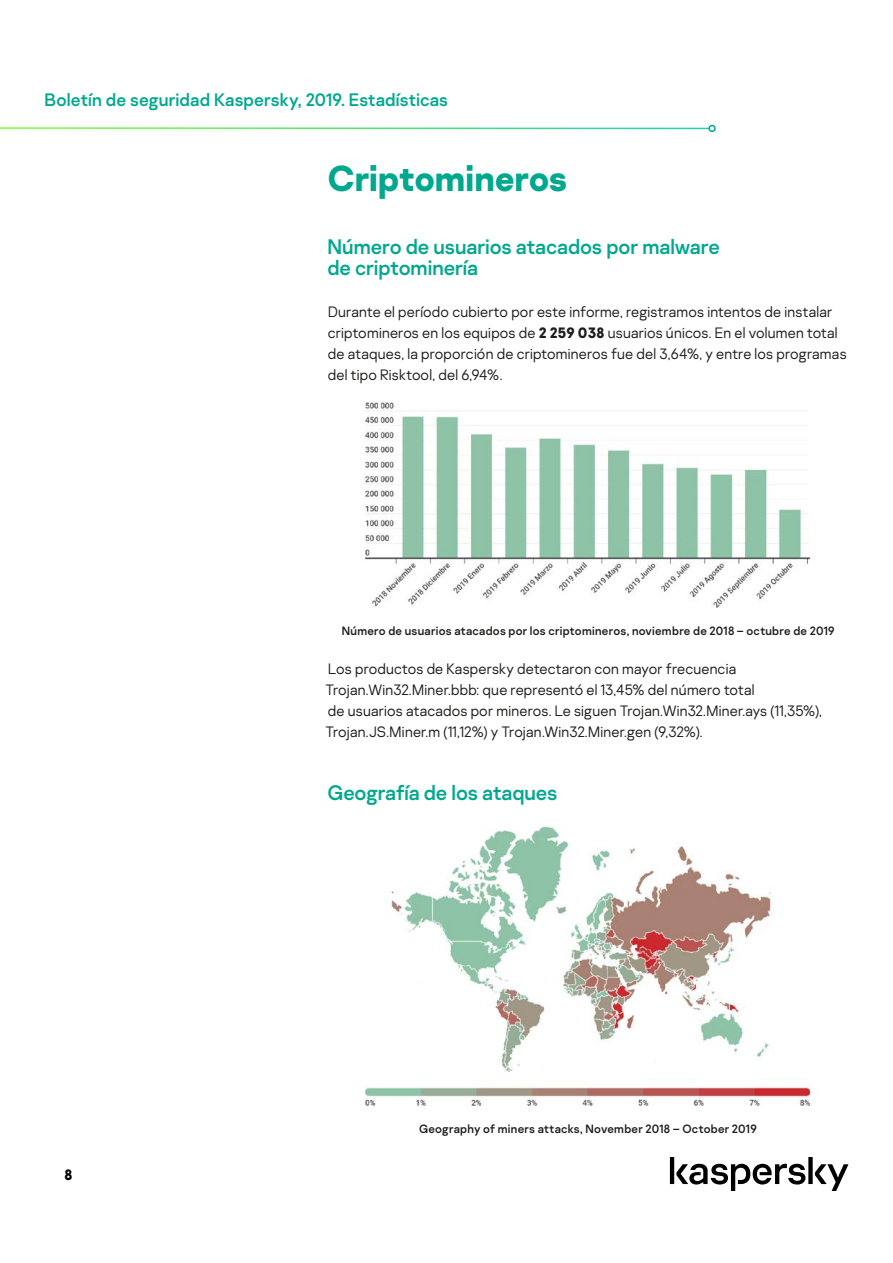
<style>
.page{position:relative;width:893px;height:1263px;background:#fff}
.page>*{position:absolute;margin:0;border:0;box-sizing:border-box;transform-origin:0 0}
.title__H1{font:700 36px "Kaspersky Sans";letter-spacing:-.005em;color:#00a88e}
.title__H2{font:21px/21px "Kaspersky Sans";letter-spacing:-.005em;color:#00a88e}
.t1{font:18px "Kaspersky Sans";letter-spacing:.005em;color:#00a88e}
.body__text{font:300 15px/21px "Kaspersky Sans";letter-spacing:.015em;color:#1d1d1b}
.t2{font:700 15px "Kaspersky Sans";color:#000}
.body__image_caption{font:12px "Kaspersky Sans";letter-spacing:.02em;color:#1d1d1b}
.s1{font-weight:700}
</style>
<div class="page">
<svg style="left:670px;top:1157px;width:178px;height:34px"></svg>
<img style="left:365px;top:402px;width:446px;height:205px">
<img style="left:365px;top:826px;width:448px;height:280px">
<div style="left:708px;top:125px;width:8px;height:7px;border:2px solid #00a88e;border-radius:50%"></div>
<p class="t1" style="left:45px;top:89px;width:405px">Boletín de seguridad Kaspersky, 2019. Estadísticas</p>
<p class="title__H1" style="left:327px;top:155px;width:242px">Criptomineros</p>
<p class="title__H2" style="left:327px;top:236px;width:394px">Número de usuarios atacados por malware de criptominería</p>
<p class="body__text" style="left:328px;top:301px;width:520px">Durante el período cubierto por este informe, registramos intentos de instalar criptomineros en los equipos de <span class="s1">2 259 038</span> usuarios únicos. En el volumen total de ataques, la proporción de criptomineros fue del 3,64%, y entre los programas del tipo Risktool, del 6,94%.</p>
<p class="body__image_caption" style="left:342px;top:623px;width:494px">Número de usuarios atacados por los criptomineros, noviembre de 2018 – octubre de 2019</p>
<p class="body__text" style="left:326px;top:658px;width:498px">Los productos de Kaspersky detectaron con mayor frecuencia Trojan.Win32.Miner.bbb: que representó el 13,45% del número total<br>de usuarios atacados por mineros. Le siguen Trojan.Win32.Miner.ays (11,35%), Trojan.JS.Miner.m (11,12%) y Trojan.Win32.Miner.gen (9,32%).</p>
<p class="title__H2" style="left:327px;top:782px;width:232px">Geografía de los ataques</p>
<p class="t2" style="left:65px;top:1165px;width:9px">8</p>
<p class="body__image_caption" style="left:419px;top:1121px;width:339px">Geography of miners attacks, November 2018 – October 2019</p>
</div>
